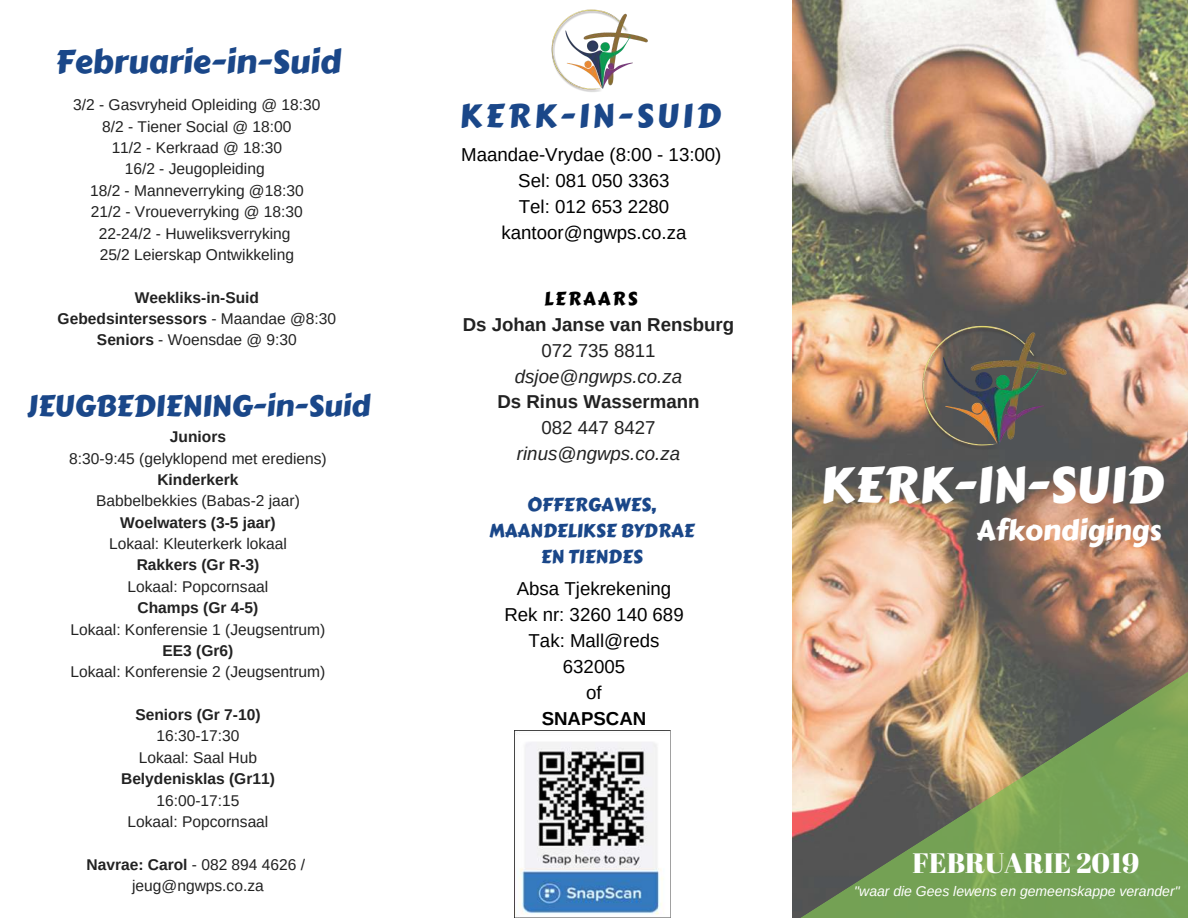
<style>
.page{position:relative;width:1188px;height:918px;background:#fff}
.page>*{position:absolute;margin:0;border:0;box-sizing:border-box;transform-origin:0 0}
.t1{font:49.8px "Carter One";color:#fff}
.t2{font:32.7px "Carter One";color:#1a4789}
.t3{font:32.7px "Carter One";letter-spacing:.1em;color:#1a4789}
.t4{font:29.55px "Carter One";color:#1a4789}
.t5{font:28.05px "Abril Fatface";color:#fff}
.t6{font:28.05px "Carter One";color:#fff}
.t7{font:18.75px/25.8px "Arimo";color:#000;text-align:center}
.t8{font:700 18.75px "Arimo";color:#222}
.t9{font:18.75px/25.8px "Carter One";color:#1a4789;text-align:center}
.t10{font:italic 18.75px "Arimo";color:#222}
.t11{font:18.75px "Arimo";color:#222}
.t12{font:700 18.75px "Arimo";color:#000}
.t13{font:18.75px "Carter One";letter-spacing:.1em;color:#000}
.t14{font:15.6px/21.3px "Arimo";color:#222;text-align:center}
.t15{font:700 15.6px/21.3px "Arimo";color:#222;text-align:center}
.t16{font:italic 13.95px "Arimo";color:#fff}
.s1{font-weight:400}
.s2{font-weight:700}
</style>
<div class="page">
<img style="left:792px;top:0;width:396px;height:918px">
<svg style="left:800px;top:672px;width:388px;height:246px;background:#869262"></svg>
<img style="left:911px;top:314px;width:165px;height:148px">
<img style="left:514px;top:730px;width:156px;height:188px">
<img style="left:551px;top:9px;width:97px;height:83px">
<h2 class="t2" style="left:55px;top:37px;width:287px">Februarie-in-Suid</h2>
<p class="t14" style="left:73px;top:94px;width:249px">3/2 - Gasvryheid Opleiding @ 18:30<br>8/2 - Tiener Social @ 18:00<br>11/2 - Kerkraad @ 18:30<br>16/2 - Jeugopleiding<br>18/2 - Manneverryking @18:30<br>21/2 - Vroueverryking @ 18:30<br>22-24/2 - Huweliksverryking<br>25/2 Leierskap Ontwikkeling</p>
<p class="t15" style="left:58px;top:287px;width:280px">Weekliks-in-Suid<br>Gebedsintersessors <span class="s1">- Maandae @8:30<br></span>Seniors <span class="s1">- Woensdae @ 9:30</span></p>
<h3 class="t4" style="left:27px;top:384px;width:345px">JEUGBEDIENING-in-Suid</h3>
<p class="t15" style="left:170px;top:426px;width:58px">Juniors</p>
<p class="t14" style="left:69px;top:447px;width:259px">8:30-9:45 (gelyklopend met erediens)</p>
<p class="t15" style="left:157px;top:469px;width:83px">Kinderkerk</p>
<p class="t14" style="left:96px;top:490px;width:205px">Babbelbekkies (Babas-2 jaar)</p>
<p class="t15" style="left:120px;top:512px;width:157px">Woelwaters (3-5 jaar)</p>
<p class="t14" style="left:109px;top:533px;width:179px">Lokaal: Kleuterkerk lokaal</p>
<p class="t15" style="left:137px;top:554px;width:124px">Rakkers (Gr R-3)</p>
<p class="t14" style="left:128px;top:576px;width:142px">Lokaal: Popcornsaal</p>
<p class="t15" style="left:138px;top:597px;width:122px">Champs (Gr 4-5)</p>
<p class="t14" style="left:71px;top:618px;width:256px">Lokaal: Konferensie 1 (Jeugsentrum)</p>
<p class="t15" style="left:163px;top:640px;width:72px">EE3 (Gr6)</p>
<p class="t14" style="left:71px;top:661px;width:256px">Lokaal: Konferensie 2 (Jeugsentrum)</p>
<p class="t15" style="left:135px;top:704px;width:127px">Seniors (Gr 7-10)</p>
<p class="t14" style="left:139px;top:725px;width:120px">16:30-17:30<br>Lokaal: Saal Hub</p>
<p class="t15" style="left:121px;top:768px;width:155px">Belydenisklas (Gr11)</p>
<p class="t14" style="left:128px;top:789px;width:142px">16:00-17:15<br>Lokaal: Popcornsaal</p>
<p class="t14" style="left:87px;top:854px;width:220px"><span class="s2">Navrae: Carol</span> - 082 894 4626 / jeug@ngwps.co.za</p>
<h2 class="t3" style="left:459px;top:91px;width:263px">KERK-IN-SUID</h2>
<p class="t7" style="left:461px;top:141px;width:262px">Maandae-Vrydae (8:00 - 13:00)<br>Sel: 081 050 3363<br>Tel: 012 653 2280 kantoor@ngwps.co.za</p>
<p class="t13" style="left:544px;top:284px;width:95px">LERAARS</p>
<p class="t8" style="left:463px;top:314px;width:273px">Ds Johan Janse van Rensburg</p>
<p class="t11" style="left:541px;top:340px;width:116px">072 735 8811</p>
<p class="t10" style="left:515px;top:366px;width:169px">dsjoe@ngwps.co.za</p>
<p class="t8" style="left:497px;top:391px;width:204px">Ds Rinus Wassermann</p>
<p class="t11" style="left:541px;top:417px;width:116px">082 447 8427</p>
<p class="t10" style="left:517px;top:443px;width:165px">rinus@ngwps.co.za</p>
<p class="t9" style="left:489px;top:492px;width:207px">OFFERGAWES,<br>MAANDELIKSE BYDRAE<br>EN TIENDES</p>
<p class="t7" style="left:504px;top:576px;width:181px">Absa Tjekrekening<br>Rek nr: 3260 140 689<br>Tak: Mall@reds<br>632005<br>of</p>
<p class="t12" style="left:542px;top:708px;width:106px">SNAPSCAN</p>
<h1 class="t1" style="left:820px;top:447px;width:345px">KERK-IN-SUID</h1>
<h3 class="t6" style="left:976px;top:509px;width:186px">Afkondigings</h3>
<h3 class="t5" style="left:913px;top:843px;width:228px">FEBRUARIE 2019</h3>
<p class="t16" style="left:854px;top:883px;width:327px">"waar die Gees lewens en gemeenskappe verander"</p>
</div>
